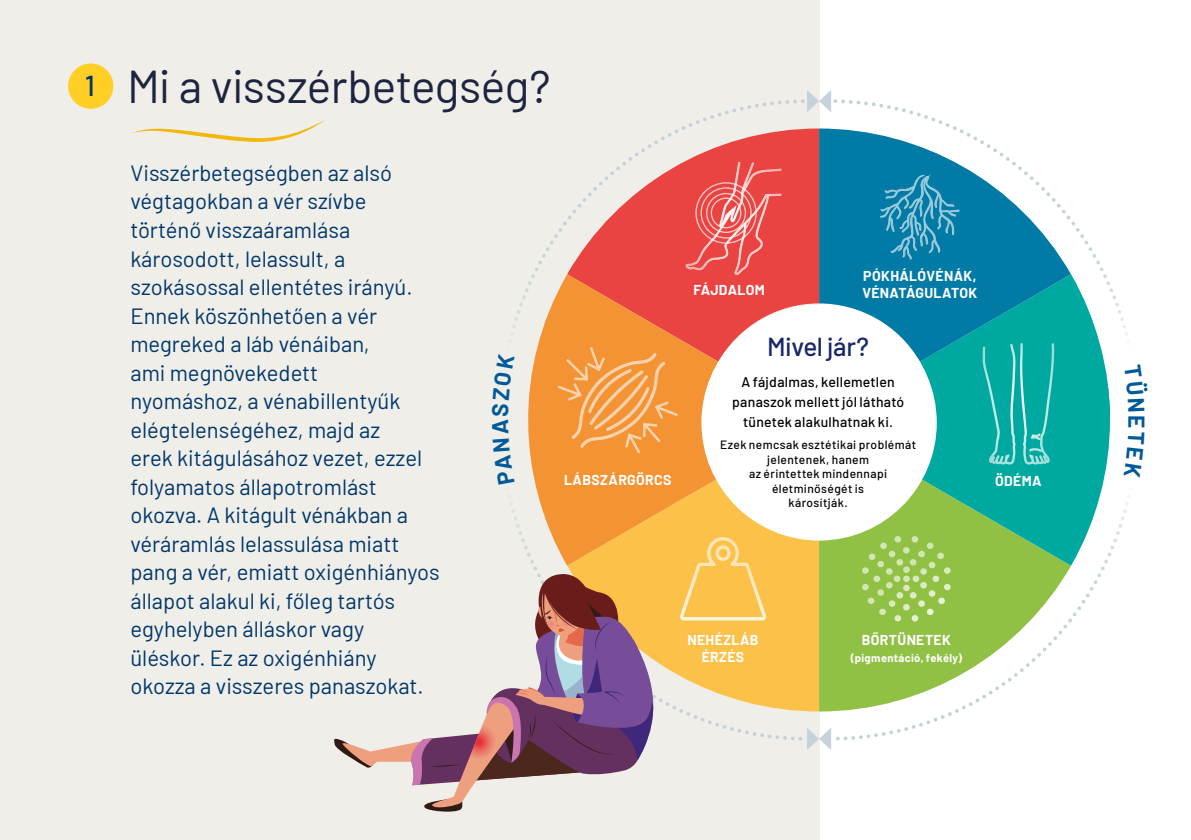
<style>
.page{position:relative;width:1191px;height:840px;background:#fff}
.page>*{position:absolute;margin:0;border:0;box-sizing:border-box;transform-origin:0 0}
.t1{font:46px "Barlow";letter-spacing:-.01em;color:#1d2440}
.t2{font:500 26px "Barlow";letter-spacing:-.02em;color:#182865}
.t3{font:700 22.4px "Barlow";color:#005a9a}
.t4{font:22px/28.4px "Barlow";color:#00366a}
.t5{font:700 14px/16.8px "Barlow";letter-spacing:.025em;color:#fff;text-align:center}
.t6{font:500 14px/20px "Barlow";letter-spacing:.02em;color:#000;text-align:center}
.t7{font:500 12px/14.4px "Barlow";letter-spacing:.035em;color:#000;text-align:center}
.t8{font:700 11.2px "Barlow";letter-spacing:.03em;color:#fff}
.s1{font-weight:500;font-size:28.8px;color:#00366a}
</style>
<div class="page">
<div style="left:0;top:0;width:819px;height:839px;background:#efeee8"></div>
<svg style="left:833px;top:99px;width:296px;height:242px"></svg>
<svg style="left:807px;top:90px;width:24px;height:22px"></svg>
<svg style="left:807px;top:727px;width:24px;height:22px"></svg>
<svg style="left:819px;top:128px;width:252px;height:184px;fill:#017ba5"></svg>
<svg style="left:567px;top:128px;width:252px;height:232px;fill:#e94441"></svg>
<svg style="left:513px;top:274px;width:205px;height:291px;fill:#f39333"></svg>
<svg style="left:567px;top:478px;width:252px;height:233px;background:#f9ba4e"></svg>
<svg style="left:819px;top:533px;width:252px;height:178px;fill:#90c145"></svg>
<div style="left:701px;top:304px;width:235px;height:236px;background:#fff;border-radius:50%"></div>
<svg style="left:861px;top:274px;width:249px;height:347px"></svg>
<svg style="left:679px;top:535px;width:89px;height:86px;background:#fcc75a"></svg>
<svg style="left:555px;top:345px;width:125px;height:110px;background:#f49d47"></svg>
<svg style="left:685px;top:155px;width:97px;height:120px;background:#eb5957"></svg>
<div style="left:706px;top:193px;width:40px;height:40px;border:1px solid #fff;border-radius:50%"></div>
<div style="left:700px;top:187px;width:51px;height:51px;border:1px solid #fff;border-radius:50%"></div>
<div style="left:710px;top:197px;width:31px;height:31px;border:1px solid #fff;border-radius:50%"></div>
<div style="left:695px;top:182px;width:62px;height:61px;border:1px solid #fff;border-radius:50%"></div>
<svg style="left:879px;top:173px;width:81px;height:88px;background:#228cb0"></svg>
<div style="left:68px;top:63px;width:45px;height:46px;background:#ffcf26;border-radius:50%"></div>
<svg style="left:131px;top:119px;width:195px;height:23px"></svg>
<svg style="left:334px;top:569px;width:331px;height:243px"></svg>
<svg style="left:513px;top:354px;width:1px;height:130px"></svg>
<h1 class="t1" style="left:85px;top:53px;width:467px"><span class="s1">1</span> Mi a visszérbetegség?</h1>
<p class="t4" style="left:130px;top:157px;width:311px">Visszérbetegségben az alsó végtagokban a vér szívbe történő visszaáramlása károsodott, lelassult, a szokásossal ellentétes irányú.<br>Ennek köszönhetően a vér megreked a láb vénáiban,<br>ami megnövekedett<br>nyomáshoz, a vénabillentyűk elégtelenségéhez, majd az<br>erek kitágulásához vezet, ezzel folyamatos állapotromlást okozva. A kitágult vénákban a véráramlás lelassulása miatt pang a vér, emiatt oxigénhiányos állapot alakul ki, főleg tartós egyhelyben álláskor vagy üléskor. Ez az oxigénhiány okozza a visszeres panaszokat.</p>
<p class="t5" style="left:564px;top:469px;width:109px">LÁBSZÁRGÖRCS</p>
<p class="t5" style="left:693px;top:281px;width:73px">FÁJDALOM</p>
<p class="t5" style="left:862px;top:266px;width:116px;text-align:left">PÓKHÁLÓVÉNÁK,<br>VÉNATÁGULATOK</p>
<p class="t2" style="left:767px;top:328px;width:103px">Mivel jár?</p>
<p class="t6" style="left:732px;top:370px;width:173px">A fájdalmas, kellemetlen panaszok mellett jól látható tünetek alakulhatnak ki.</p>
<p class="t7" style="left:720px;top:436px;width:197px">Ezek nemcsak esztétikai problémát jelentenek, hanem<br>az érintettek mindennapi életminőségét is<br>károsítják.</p>
<p class="t5" style="left:995px;top:471px;width:48px">ÖDÉMA</p>
<p class="t5" style="left:687px;top:630px;width:73px">NEHÉZLÁB<br>ÉRZÉS</p>
<p class="t5" style="left:862px;top:630px;width:90px">BŐRTÜNETEK</p>
<p class="t8" style="left:850px;top:649px;width:113px">(pigmentáció, fekély)</p>
<p class="t3" style="left:1153px;top:415px;width:15px;rotate:90deg">E</p>
</div>
